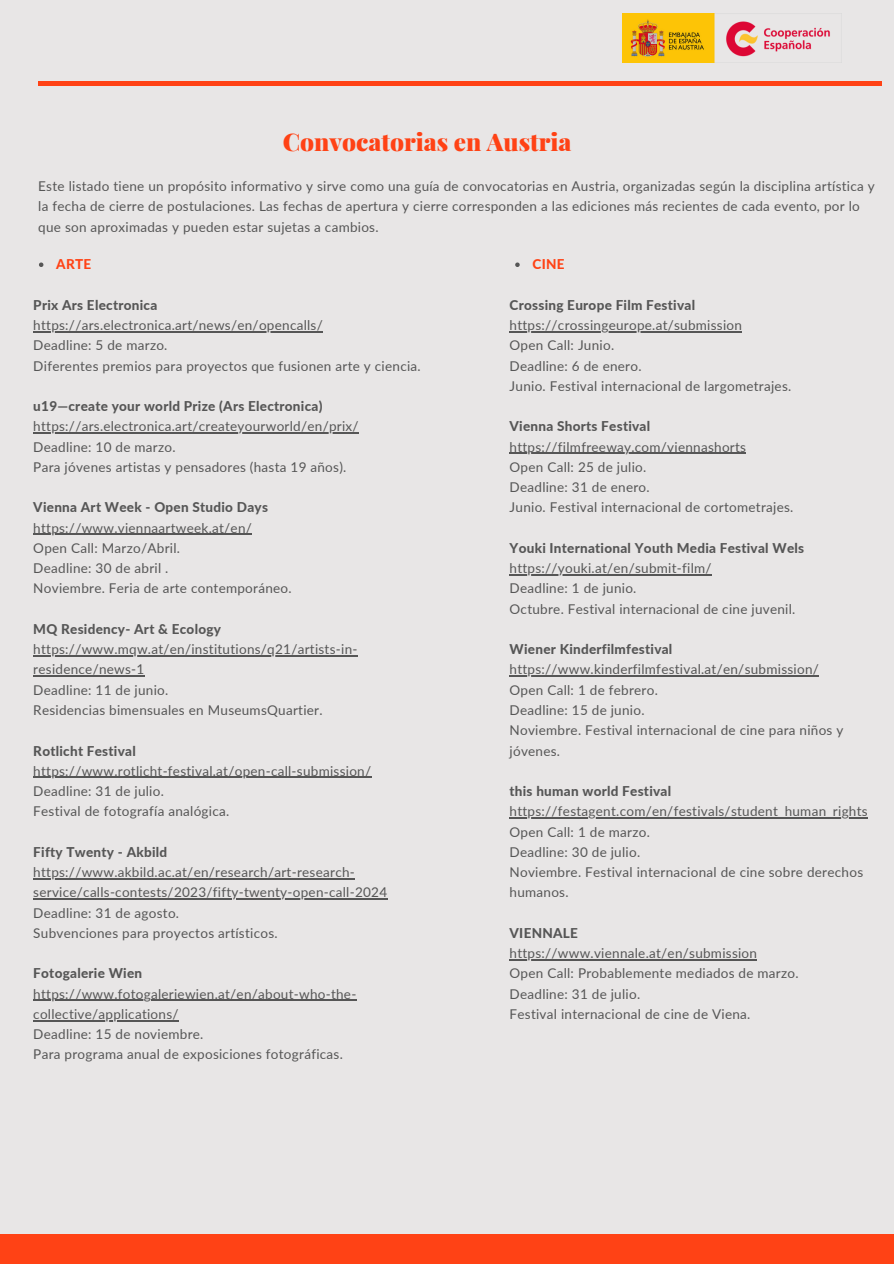
<style>
.page{position:relative;width:894px;height:1264px;background:#fff}
.page>*{position:absolute;margin:0;border:0;box-sizing:border-box;transform-origin:0 0}
.t1{font:900 24.3px "Playfair Display";color:#ff4215}
.t2{font:13.5px/20.2px "Lato";letter-spacing:.02em;color:#565656}
.t3{font:800 13.5px "Lato";letter-spacing:.02em;color:#565656}
.t4{font:800 13.5px "Lato";letter-spacing:.02em;color:#ff4215}
</style>
<div class="page">
<div style="left:0;top:0;width:893px;height:1263px;background:#e8e6e6"></div>
<div style="left:0;top:1234px;width:893px;height:29px;background:#ff4215"></div>
<hr style="left:38px;top:81px;width:843px;height:4px;background:#ff4215">
<img style="left:622px;top:13px;width:208px;height:50px">
<svg style="left:515px;top:262px;width:4px;height:5px"></svg>
<hr style="left:509px;top:331px;width:233px;height:1px;background:#565656">
<hr style="left:509px;top:453px;width:237px;height:1px;background:#565656">
<hr style="left:509px;top:574px;width:202px;height:1px;background:#565656">
<hr style="left:509px;top:675px;width:310px;height:1px;background:#565656">
<hr style="left:509px;top:817px;width:358px;height:1px;background:#565656">
<hr style="left:509px;top:959px;width:248px;height:1px;background:#565656">
<svg style="left:39px;top:262px;width:4px;height:5px"></svg>
<hr style="left:33px;top:331px;width:290px;height:1px;background:#565656">
<hr style="left:33px;top:432px;width:326px;height:1px;background:#565656">
<hr style="left:33px;top:534px;width:219px;height:1px;background:#565656">
<hr style="left:33px;top:655px;width:325px;height:1px;background:#565656">
<hr style="left:33px;top:675px;width:112px;height:1px;background:#565656">
<hr style="left:33px;top:777px;width:338px;height:1px;background:#565656">
<hr style="left:33px;top:878px;width:322px;height:1px;background:#565656">
<hr style="left:33px;top:898px;width:354px;height:1px;background:#565656">
<hr style="left:33px;top:999px;width:323px;height:1px;background:#565656">
<hr style="left:33px;top:1020px;width:146px;height:1px;background:#565656">
<p class="t1" style="left:283px;top:125px;width:290px">Convocatorias en Austria</p>
<p class="t2" style="left:38px;top:176px;width:837px">Este listado tiene un propósito informativo y sirve como una guía de convocatorias en Austria, organizadas según la disciplina artística y la fecha de cierre de postulaciones. Las fechas de apertura y cierre corresponden a las ediciones más recientes de cada evento, por lo que son aproximadas y pueden estar sujetas a cambios.</p>
<p class="t4" style="left:56px;top:256px;width:36px">ARTE</p>
<p class="t3" style="left:33px;top:296px;width:125px">Prix Ars Electronica</p>
<p class="t2" style="left:33px;top:315px;width:291px">https://ars.electronica.art/news/en/opencalls/</p>
<p class="t2" style="left:33px;top:335px;width:136px">Deadline: 5 de marzo.</p>
<p class="t2" style="left:33px;top:355px;width:389px">Diferentes premios para proyectos que fusionen arte y ciencia.</p>
<p class="t3" style="left:33px;top:398px;width:290px">u19—create your world Prize (Ars Electronica)</p>
<p class="t2" style="left:33px;top:416px;width:327px">https://ars.electronica.art/createyourworld/en/prix/</p>
<p class="t2" style="left:33px;top:436px;width:144px">Deadline: 10 de marzo.</p>
<p class="t2" style="left:33px;top:456px;width:314px">Para jóvenes artistas y pensadores (hasta 19 años).</p>
<p class="t3" style="left:33px;top:499px;width:236px">Vienna Art Week - Open Studio Days</p>
<p class="t2" style="left:33px;top:517px;width:220px">https://www.viennaartweek.at/en/</p>
<p class="t2" style="left:33px;top:537px;width:148px">Open Call: Marzo/Abril.</p>
<p class="t2" style="left:33px;top:558px;width:137px">Deadline: 30 de abril .</p>
<p class="t2" style="left:33px;top:578px;width:260px">Noviembre. Feria de arte contemporáneo.</p>
<p class="t3" style="left:33px;top:620px;width:189px">MQ Residency- Art &amp; Ecology</p>
<p class="t2" style="left:33px;top:639px;width:325px">https://www.mqw.at/en/institutions/q21/artists-in&shy;residence/news-1</p>
<p class="t2" style="left:33px;top:679px;width:136px">Deadline: 11 de junio.</p>
<p class="t2" style="left:33px;top:699px;width:291px">Residencias bimensuales en MuseumsQuartier.</p>
<p class="t3" style="left:33px;top:742px;width:104px">Rotlicht Festival</p>
<p class="t2" style="left:33px;top:760px;width:339px">https://www.rotlicht-festival.at/open-call-submission/</p>
<p class="t2" style="left:33px;top:780px;width:132px">Deadline: 31 de julio.</p>
<p class="t2" style="left:33px;top:801px;width:197px">Festival de fotografía analógica.</p>
<p class="t3" style="left:33px;top:843px;width:135px">Fifty Twenty - Akbild</p>
<p class="t2" style="left:33px;top:861px;width:323px">https://www.akbild.ac.at/en/research/art-research-</p>
<p class="t2" style="left:33px;top:882px;width:355px">service/calls-contests/2023/fifty-twenty-open-call-2024<br>Deadline: 31 de agosto.</p>
<p class="t2" style="left:33px;top:922px;width:246px">Subvenciones para proyectos artísticos.</p>
<p class="t3" style="left:33px;top:965px;width:110px">Fotogalerie Wien</p>
<p class="t2" style="left:33px;top:983px;width:324px">https://www.fotogaleriewien.at/en/about-who-the-</p>
<p class="t2" style="left:33px;top:1003px;width:172px">collective/applications/<br>Deadline: 15 de noviembre.</p>
<p class="t2" style="left:33px;top:1044px;width:311px">Para programa anual de exposiciones fotográficas.</p>
<p class="t4" style="left:532px;top:256px;width:33px">CINE</p>
<p class="t3" style="left:509px;top:296px;width:187px">Crossing Europe Film Festival</p>
<h1 class="t2" style="left:509px;top:315px;width:234px">https://crossingeurope.at/submission</h1>
<p class="t2" style="left:509px;top:335px;width:106px">Open Call: Junio.</p>
<p class="t2" style="left:509px;top:355px;width:133px">Deadline: 6 de enero.</p>
<p class="t2" style="left:509px;top:375px;width:283px">Junio. Festival internacional de largometrajes.</p>
<p class="t3" style="left:509px;top:418px;width:142px">Vienna Shorts Festival</p>
<p class="t2" style="left:509px;top:436px;width:238px">https://filmfreeway.com/viennashorts</p>
<p class="t2" style="left:509px;top:456px;width:138px">Open Call: 25 de julio.</p>
<p class="t2" style="left:509px;top:477px;width:142px">Deadline: 31 de enero.</p>
<p class="t2" style="left:509px;top:497px;width:285px">Junio. Festival internacional de cortometrajes.</p>
<p class="t3" style="left:509px;top:539px;width:296px">Youki International Youth Media Festival Wels</p>
<p class="t2" style="left:509px;top:558px;width:203px">https://youki.at/en/submit-film/</p>
<p class="t2" style="left:509px;top:578px;width:128px">Deadline: 1 de junio.</p>
<p class="t2" style="left:509px;top:598px;width:287px">Octubre. Festival internacional de cine juvenil.</p>
<p class="t3" style="left:509px;top:641px;width:164px">Wiener Kinderfilmfestival</p>
<p class="t2" style="left:509px;top:659px;width:311px">https://www.kinderfilmfestival.at/en/submission/<br>Open Call: 1 de febrero.</p>
<p class="t2" style="left:509px;top:699px;width:136px">Deadline: 15 de junio.</p>
<p class="t2" style="left:509px;top:720px;width:335px">Noviembre. Festival internacional de cine para niños y jóvenes.</p>
<p class="t3" style="left:509px;top:782px;width:163px">this human world Festival</p>
<p class="t2" style="left:509px;top:801px;width:359px">https://festagent.com/en/festivals/student_human_rights</p>
<p class="t2" style="left:509px;top:821px;width:142px">Open Call: 1 de marzo.</p>
<p class="t2" style="left:509px;top:841px;width:132px">Deadline: 30 de julio.</p>
<p class="t2" style="left:509px;top:861px;width:355px">Noviembre. Festival internacional de cine sobre derechos humanos.</p>
<p class="t3" style="left:509px;top:924px;width:70px">VIENNALE</p>
<p class="t2" style="left:509px;top:942px;width:249px">https://www.viennale.at/en/submission</p>
<p class="t2" style="left:509px;top:963px;width:290px">Open Call: Probablemente mediados de marzo.</p>
<p class="t2" style="left:509px;top:983px;width:132px">Deadline: 31 de julio.</p>
<p class="t2" style="left:509px;top:1003px;width:242px">Festival internacional de cine de Viena.</p>
</div>
